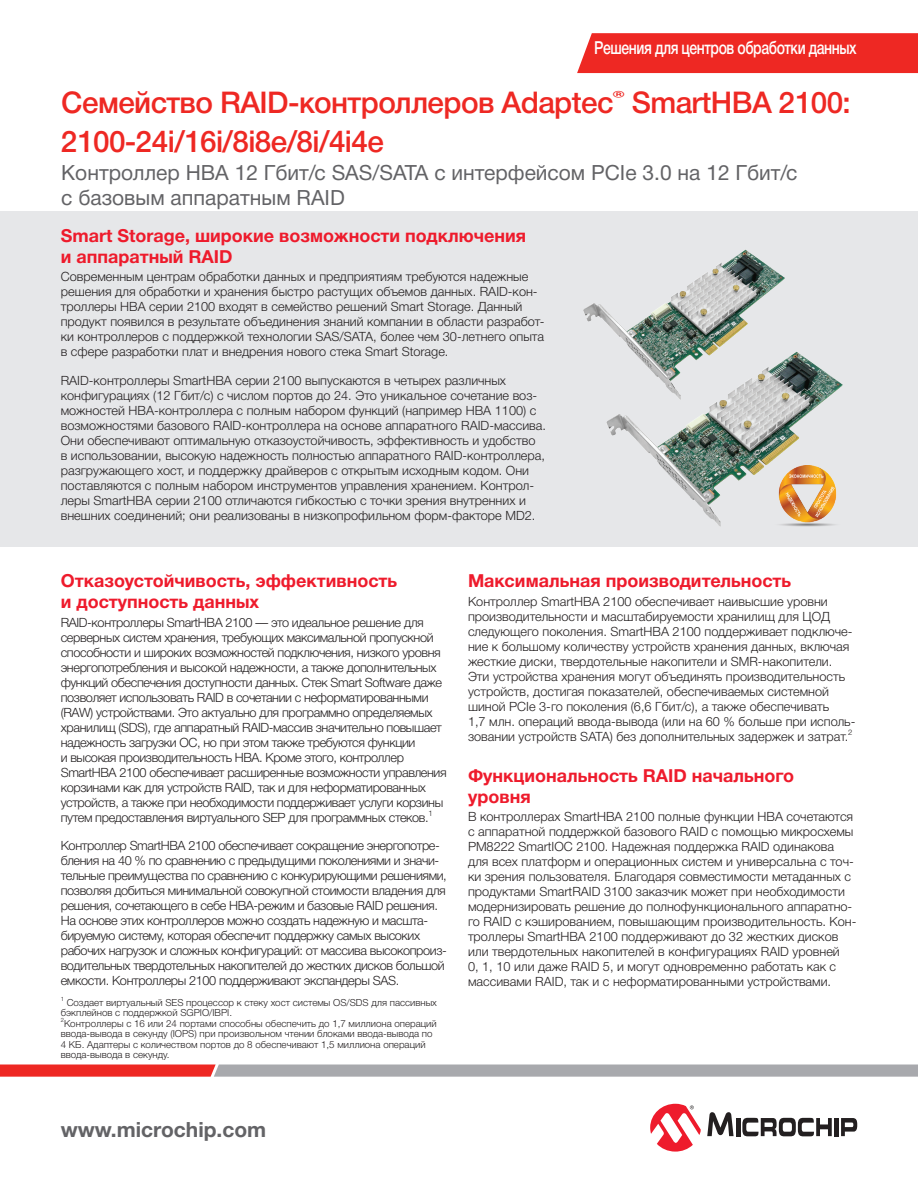
<style>
.page{position:relative;width:918px;height:1188px;background:#fff}
.page>*{position:absolute;margin:0;border:0;box-sizing:border-box;transform-origin:0 0}
.t1{font:500 30px/39px "Helvetica Neue Cyr";letter-spacing:-.02em;color:#ee2823}
.t2{font:21px/25.2px "Helvetica Neue Cyr";color:#636366}
.t3{font:700 21px "Helvetica Neue Cyr";color:#636366}
.t4{font:700 18px/21px "Helvetica Neue Cyr";color:#ee1b2c}
.t5{font:500 18px "Helvetica Neue Cyr";letter-spacing:-.03em;color:#fff;scale:.78 1}
.t6{font:300 12.75px/15px "Helvetica Neue Cyr";color:#231f20}
.t7{font:300 12.75px/15px "Helvetica Neue Cyr";letter-spacing:-.03em;color:#231f20}
.t8{font:300 9.75px/10.5px "Helvetica Neue Cyr";color:#231f20}
.t9{font:300 5.85px "Helvetica Neue Cyr";color:#231f20}
</style>
<div class="page">
<div style="left:0;top:211px;width:918px;height:335px;background:#e6e7e9"></div>
<svg style="left:0;top:1065px;width:918px;height:12px;background:#ba8e90"></svg>
<svg style="left:707px;top:1112px;width:27px;height:24px"></svg>
<hr style="left:736px;top:1118px;width:4px;height:18px;background:#231f20">
<div style="left:834px;top:1118px;width:5px;height:18px;background:#231f20"></div>
<svg style="left:841px;top:1118px;width:16px;height:18px"></svg>
<svg style="left:742px;top:1117px;width:90px;height:19px"></svg>
<svg style="left:650px;top:1104px;width:51px;height:48px"></svg>
<div style="left:577px;top:33px;width:341px;height:40px;background:#ee2823"></div>
<img style="left:606px;top:353px;width:237px;height:174px">
<img style="left:773px;top:465px;width:70px;height:61px">
<img style="left:583px;top:249px;width:215px;height:162px">
<h3 class="t5" style="left:594px;top:37px;width:338px">Решения для центров обработки данных</h3>
<h1 class="t1" style="left:61px;top:84px;width:791px">Семейство RAID-контроллеров Adaptec<sup>®</sup> SmartHBA 2100:<br>2100-24i/16i/8i8e/8i/4i4e</h1>
<h2 class="t2" style="left:61px;top:160px;width:738px">Контроллер HBA 12 Гбит/с SAS/SATA с интерфейсом PCIe 3.0 на 12 Гбит/с с базовым аппаратным RAID</h2>
<h3 class="t4" style="left:61px;top:225px;width:467px">Smart Storage, широкие возможности подключения и аппаратный RAID</h3>
<p class="t6" style="left:61px;top:269px;width:485px">Современным центрам обработки данных и предприятиям требуются надежные решения для обработки и хранения быстро растущих объемов данных. RAID-кон&shy;троллеры HBA серии 2100 входят в семейство решений Smart Storage. Данный продукт появился в результате объединения знаний компании в области разработ&shy;ки контроллеров с поддержкой технологии SAS/SATA, более чем 30-летнего опыта в сфере разработки плат и внедрения нового стека Smart Storage.</p>
<p class="t6" style="left:61px;top:373px;width:487px">RAID-контроллеры SmartHBA серии 2100 выпускаются в четырех различных конфигурациях (12 Гбит/с) c числом портов до 24. Это уникальное сочетание воз&shy;можностей HBA-контроллера с полным набором функций (например HBA 1100) с возможностями базового RAID-контроллера на основе аппаратного RAID-массива.<br>Они обеспечивают оптимальную отказоустойчивость, эффективность и удобство<br>в использовании, высокую надежность полностью аппаратного RAID-контроллера, разгружающего хост, и поддержку драйверов с открытым исходным кодом. Они поставляются с полным набором инструментов управления хранением. Контрол&shy;леры SmartHBA серии 2100 отличаются гибкостью с точки зрения внутренних и внешних соединений; они реализованы в низкопрофильном форм-факторе MD2.</p>
<h3 class="t4" style="left:61px;top:571px;width:338px">Отказоустойчивость, эффективность и доступность данных</h3>
<p class="t7" style="left:61px;top:615px;width:387px">RAID-контроллеры SmartHBA 2100 — это идеальное решение для серверных систем хранения, требующих максимальной пропускной способности и широких возможностей подключения, низкого уровня энергопотребления и высокой надежности, а также дополнительных функций обеспечения доступности данных. Стек Smart Software даже позволяет использовать RAID в сочетании с неформатированными (RAW) устройствами. Это актуально для программно определяемых хранилищ (SDS), где аппаратный RAID-массив значительно повышает надежность загрузки ОС, но при этом также требуются функции<br>и высокая производительность HBA. Кроме этого, контроллер SmartHBA 2100 обеспечивает расширенные возможности управления корзинами как для устройств RAID, так и для неформатированных устройств, а также при необходимости поддерживает услуги корзины путем предоставления виртуального SEP для программных стеков.<sup>1</sup></p>
<p class="t7" style="left:61px;top:838px;width:388px">Контроллер SmartHBA 2100 обеспечивает сокращение энергопотре&shy;бления на 40 % по сравнению с предыдущими поколениями и значи&shy;тельные преимущества по сравнению с конкурирующими решениями, позволяя добиться минимальной совокупной стоимости владения для решения, сочетающего в себе HBA-режим и базовые RAID решения.<br>На основе этих контроллеров можно создать надежную и масшта&shy;бируемую систему, которая обеспечит поддержку самых высоких рабочих нагрузок и сложных конфигураций: от массива высокопроиз&shy;водительных твердотельных накопителей до жестких дисков большой емкости. Контроллеры 2100 поддерживают экспандеры SAS.</p>
<p class="t9" style="left:61px;top:996px;width:5px">1</p>
<p class="t8" style="left:61px;top:997px;width:378px;text-indent:6px">Создает виртуальный SES процессор к стеку хост системы OS/SDS для пассивных бэкплейнов с поддержкой SGPIO/IBPI.</p>
<p class="t9" style="left:61px;top:1017px;width:5px">2</p>
<p class="t8" style="left:61px;top:1018px;width:378px;text-indent:3px">Контроллеры с 16 или 24 портами способны обеспечить до 1,7 миллиона операций ввода-вывода в секунду (IOPS) при произвольном чтении блоками ввода-вывода по 4 КБ. Адаптеры с количеством портов до 8 обеспечивают 1,5 миллиона операций ввода-вывода в секунду.</p>
<h3 class="t4" style="left:468px;top:571px;width:325px">Максимальная производительность</h3>
<p class="t6" style="left:468px;top:594px;width:389px">Контроллер SmartHBA 2100 обеспечивает наивысшие уровни производительности и масштабируемости хранилищ для ЦОД следующего поколения. SmartHBA 2100 поддерживает подключе&shy;ние к большому количеству устройств хранения данных, включая жесткие диски, твердотельные накопители и SMR-накопители.<br>Эти устройства хранения могут объединять производительность устройств, достигая показателей, обеспечиваемых системной шиной PCIe 3-го поколения (6,6 Гбит/с), а также обеспечивать<br>1,7 млн. операций ввода-вывода (или на 60 % больше при исполь&shy;зовании устройств SATA) без дополнительных задержек и затрат.<sup>2</sup></p>
<h3 class="t4" style="left:468px;top:765px;width:328px">Функциональность RAID начального уровня</h3>
<p class="t6" style="left:468px;top:809px;width:390px">В контроллерах SmartHBA 2100 полные функции HBA сочетаются с аппаратной поддержкой базового RAID с помощью микросхемы PM8222 SmartIOC 2100. Надежная поддержка RAID одинакова для всех платформ и операционных систем и универсальна с точ&shy;ки зрения пользователя. Благодаря совместимости метаданных с продуктами SmartRAID 3100 заказчик может при необходимости модернизировать решение до полнофункционального аппаратно&shy;го RAID с кэшированием, повышающим производительность. Кон&shy;троллеры SmartHBA 2100 поддерживают до 32 жестких дисков или твердотельных накопителей в конфигурациях RAID уровней<br>0, 1, 10 или даже RAID 5, и могут одновременно работать как с массивами RAID, так и с неформатированными устройствами.</p>
<h2 class="t3" style="left:61px;top:1118px;width:207px">www.microchip.com</h2>
</div>
